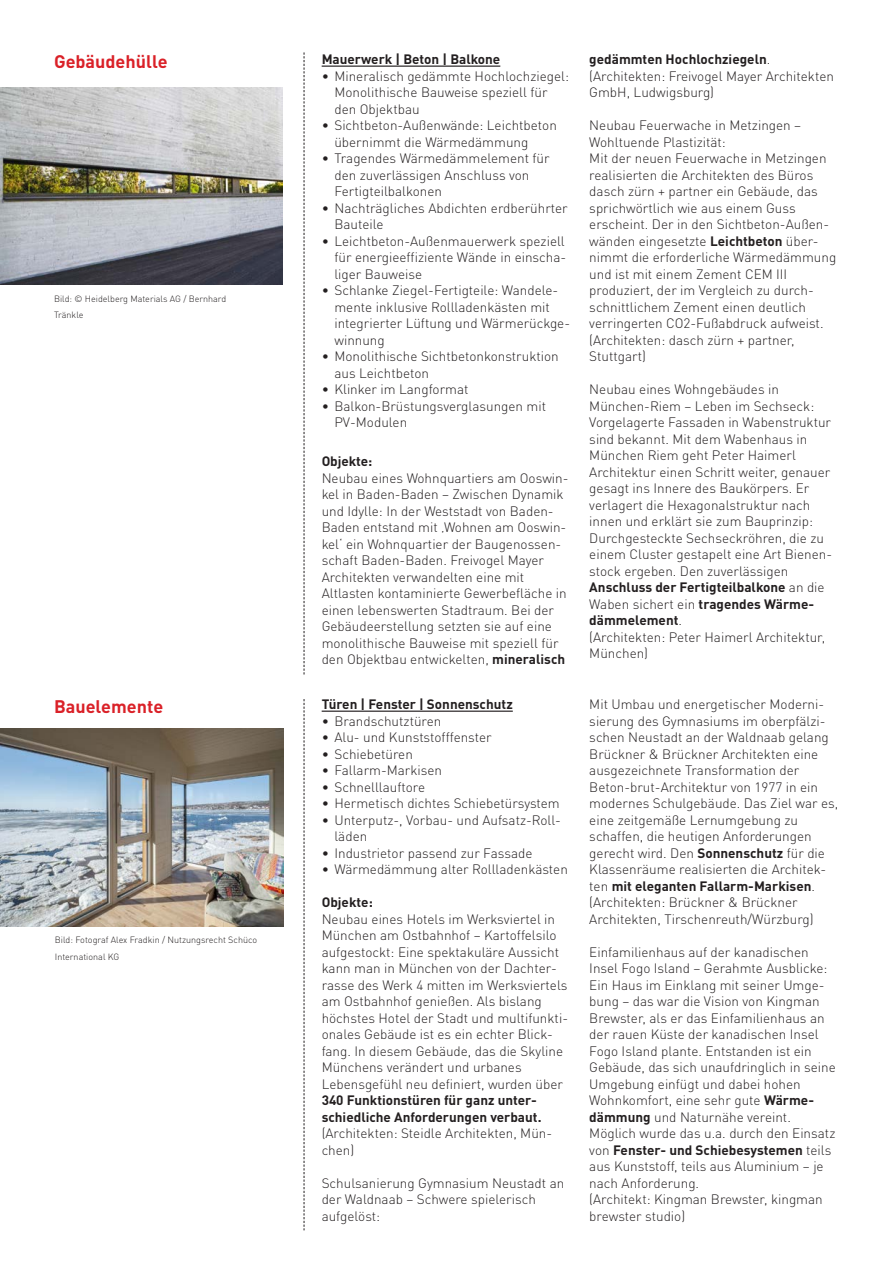
<style>
.page{position:relative;width:893px;height:1263px;background:#fff}
.page>*{position:absolute;margin:0;border:0;box-sizing:border-box;transform-origin:0 0}
.t1{font:700 18px "DINOT";color:#da2128}
.t2{font:300 13.5px/16.5px "DINOT";color:#231f20}
.t3{font:700 13.5px/16.5px "DINOT";color:#231f20}
.t4{font:300 9px/16.5px "DINOT";color:#231f20}
.s1{font-weight:700}
</style>
<div class="page">
<hr style="left:322px;top:66px;width:178px;height:1px;background:#231f20">
<img style="left:0;top:88px;width:282px;height:196px">
<svg style="left:304px;top:52px;width:1px;height:623px"></svg>
<hr style="left:322px;top:711px;width:191px;height:1px;background:#231f20">
<img style="left:0;top:729px;width:283px;height:197px">
<svg style="left:304px;top:699px;width:1px;height:531px"></svg>
<h1 class="t1" style="left:54px;top:49px;width:115px">Gebäudehülle</h1>
<p class="t4" style="left:54px;top:290px;width:174px">Bild: © Heidelberg Materials AG / Bernhard<br>Tränkle</p>
<h1 class="t1" style="left:54px;top:694px;width:111px">Bauelemente</h1>
<p class="t4" style="left:55px;top:931px;width:204px">Bild: Fotograf Alex Fradkin / Nutzungsrecht Schüco<br>International KG</p>
<p class="t3" style="left:322px;top:51px;width:180px">Mauerwerk | Beton | Balkone</p>
<p class="t2" style="left:334px;top:68px;width:236px;text-indent:-13px">• Mineralisch gedämmte Hochlochziegel:<br>Monolithische Bauweise speziell für den Objektbau</p>
<p class="t2" style="left:334px;top:117px;width:224px;text-indent:-13px">• Sichtbeton-Außenwände: Leichtbeton übernimmt die Wärmedämmung</p>
<p class="t2" style="left:334px;top:150px;width:217px;text-indent:-13px">• Tragendes Wärmedämmelement für den zuverlässigen Anschluss von<br>Fertigteilbalkonen</p>
<p class="t2" style="left:334px;top:200px;width:235px;text-indent:-13px">• Nachträgliches Abdichten erdberührter<br>Bauteile</p>
<p class="t2" style="left:334px;top:233px;width:233px;text-align:justify;text-indent:-13px">• Leichtbeton-Außenmauerwerk speziell für energieeffiziente Wände in einscha&shy;liger Bauweise</p>
<p class="t2" style="left:334px;top:282px;width:237px;text-indent:-13px">• Schlanke Ziegel-Fertigteile: Wandele&shy;mente inklusive Rollladenkästen mit integrierter Lüftung und Wärmerückge&shy;winnung</p>
<p class="t2" style="left:334px;top:348px;width:226px;text-indent:-13px">• Monolithische Sichtbetonkonstruktion aus Leichtbeton</p>
<p class="t2" style="left:322px;top:381px;width:148px">• Klinker im Langformat</p>
<p class="t2" style="left:334px;top:398px;width:213px;text-indent:-13px">• Balkon-Brüstungsverglasungen mit<br>PV-Modulen</p>
<p class="t3" style="left:322px;top:453px;width:52px">Objekte:</p>
<p class="t2" style="left:322px;top:470px;width:248px">Neubau eines Wohnquartiers am Ooswin&shy;kel in Baden-Baden − Zwischen Dynamik und Idylle: In der Weststadt von Baden-Baden entstand mit ‚Wohnen am Ooswin&shy;kel‘ ein Wohnquartier der Baugenossen&shy;schaft Baden-Baden. Freivogel Mayer Architekten verwandelten eine mit Altlasten kontaminierte Gewerbefläche in einen lebenswerten Stadtraum. Bei der Gebäudeerstellung setzten sie auf eine monolithische Bauweise mit speziell für den Objektbau entwickelten, <span class="s1">mineralisch</span></p>
<p class="t3" style="left:322px;top:696px;width:193px">Türen | Fenster | Sonnenschutz</p>
<p class="t2" style="left:322px;top:713px;width:121px">• Brandschutztüren</p>
<p class="t2" style="left:322px;top:729px;width:172px">• Alu- und Kunststofffenster</p>
<p class="t2" style="left:322px;top:746px;width:93px">• Schiebetüren</p>
<p class="t2" style="left:322px;top:762px;width:122px">• Fallarm-Markisen</p>
<p class="t2" style="left:322px;top:779px;width:105px">• Schnelllauftore</p>
<p class="t2" style="left:322px;top:795px;width:240px">• Hermetisch dichtes Schiebetürsystem</p>
<p class="t2" style="left:334px;top:812px;width:228px;text-indent:-13px">• Unterputz-, Vorbau- und Aufsatz-Roll&shy;läden</p>
<p class="t2" style="left:322px;top:845px;width:212px">• Industrietor passend zur Fassade</p>
<p class="t2" style="left:322px;top:861px;width:248px">• Wärmedämmung alter Rollladenkästen</p>
<p class="t3" style="left:322px;top:894px;width:53px">Objekte:</p>
<p class="t2" style="left:322px;top:911px;width:248px">Neubau eines Hotels im Werksviertel in München am Ostbahnhof − Kartoffelsilo aufgestockt: Eine spektakuläre Aussicht kann man in München von der Dachter&shy;rasse des Werk 4 mitten im Werksviertels am Ostbahnhof genießen. Als bislang höchstes Hotel der Stadt und multifunkti&shy;onales Gebäude ist es ein echter Blick&shy;fang. In diesem Gebäude, das die Skyline Münchens verändert und urbanes Lebensgefühl neu definiert, wurden über</p>
<p class="t3" style="left:322px;top:1092px;width:221px">340 Funktionstüren für ganz unter&shy;schiedliche Anforderungen verbaut.</p>
<p class="t2" style="left:322px;top:1125px;width:232px">(Architekten: Steidle Architekten, Mün&shy;chen)</p>
<p class="t2" style="left:322px;top:1174px;width:244px">Schulsanierung Gymnasium Neustadt an der Waldnaab − Schwere spielerisch aufgelöst:</p>
<p class="t2" style="left:589px;top:51px;width:246px"><span class="s1">gedämmten Hochlochziegeln</span>. (Architekten: Freivogel Mayer Architekten<br>GmbH, Ludwigsburg)</p>
<p class="t2" style="left:589px;top:117px;width:249px">Neubau Feuerwache in Metzingen − Wohltuende Plastizität:<br>Mit der neuen Feuerwache in Metzingen realisierten die Architekten des Büros dasch zürn + partner ein Gebäude, das sprichwörtlich wie aus einem Guss erscheint. Der in den Sichtbeton-Außen&shy;wänden eingesetzte <span class="s1">Leichtbeton</span> über&shy;nimmt die erforderliche Wärmedämmung und ist mit einem Zement CEM III produziert, der im Vergleich zu durch&shy;schnittlichem Zement einen deutlich verringerten CO2-Fußabdruck aufweist. (Architekten: dasch zürn + partner, Stuttgart)</p>
<p class="t2" style="left:589px;top:381px;width:244px">Neubau eines Wohngebäudes in München-Riem − Leben im Sechseck:<br>Vorgelagerte Fassaden in Wabenstruktur sind bekannt. Mit dem Wabenhaus in München Riem geht Peter Haimerl Architektur einen Schritt weiter, genauer gesagt ins Innere des Baukörpers. Er verlagert die Hexagonalstruktur nach innen und erklärt sie zum Bauprinzip:<br>Durchgesteckte Sechseckröhren, die zu einem Cluster gestapelt eine Art Bienen&shy;stock ergeben. Den zuverlässigen <span class="s1">Anschluss der Fertigteilbalkone</span> an die Waben sichert ein <span class="s1">tragendes Wärme&shy;dämmelement</span>.<br>(Architekten: Peter Haimerl Architektur, München)</p>
<p class="t2" style="left:589px;top:696px;width:250px">Mit Umbau und energetischer Moderni&shy;sierung des Gymnasiums im oberpfälzi&shy;schen Neustadt an der Waldnaab gelang Brückner &amp; Brückner Architekten eine ausgezeichnete Transformation der Beton-brut-Architektur von 1977 in ein modernes Schulgebäude. Das Ziel war es, eine zeitgemäße Lernumgebung zu schaffen, die heutigen Anforderungen gerecht wird. Den <span class="s1">Sonnenschutz</span> für die Klassenräume realisierten die Architek&shy;ten <span class="s1">mit eleganten Fallarm-Markisen</span>. (Architekten: Brückner &amp; Brückner Architekten, Tirschenreuth/Würzburg)</p>
<p class="t2" style="left:589px;top:943px;width:248px">Einfamilienhaus auf der kanadischen Insel Fogo Island − Gerahmte Ausblicke:<br>Ein Haus im Einklang mit seiner Umge&shy;bung – das war die Vision von Kingman Brewster, als er das Einfamilienhaus an der rauen Küste der kanadischen Insel Fogo Island plante. Entstanden ist ein Gebäude, das sich unaufdringlich in seine Umgebung einfügt und dabei hohen Wohnkomfort, eine sehr gute <span class="s1">Wärme&shy;dämmung</span> und Naturnähe vereint.<br>Möglich wurde das u.a. durch den Einsatz von <span class="s1">Fenster- und Schiebesystemen</span> teils aus Kunststoff, teils aus Aluminium – je nach Anforderung.<br>(Architekt: Kingman Brewster, kingman brewster studio)</p>
</div>
